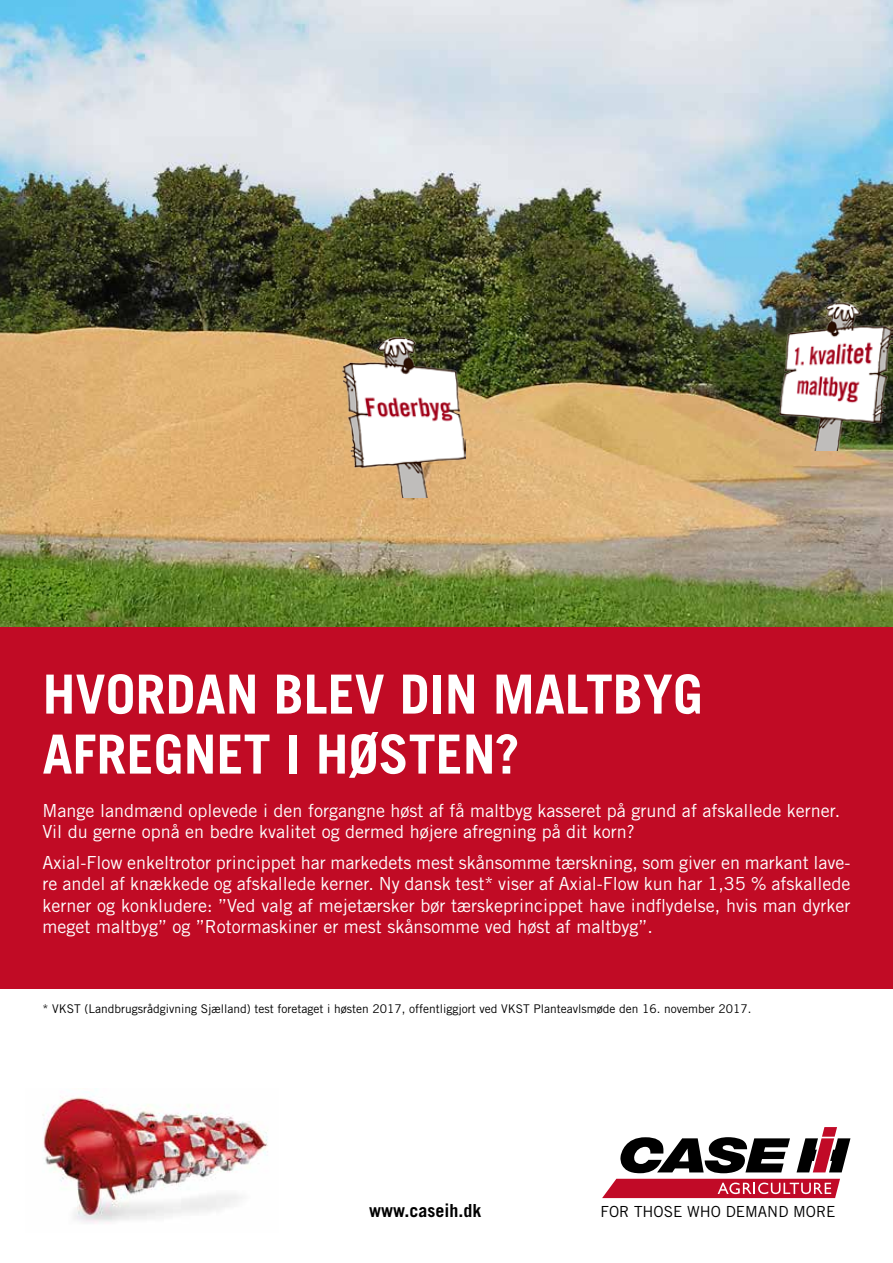
<style>
.page{position:relative;width:893px;height:1263px;background:#fff}
.page>*{position:absolute;margin:0;border:0;box-sizing:border-box;transform-origin:0 0}
.t1{font:700 54px/60px "Trade Gothic";color:#fff}
.t2{font:18px/21.6px "Trade Gothic";color:#fff}
.t3{font:700 18px "Trade Gothic";color:#000}
.t4{font:15.3px "Trade Gothic";color:#000}
.t5{font:12px "Trade Gothic";color:#000}
</style>
<div class="page">
<img style="left:0;top:0;width:893px;height:627px">
<img style="left:779px;top:294px;width:114px;height:157px">
<img style="left:342px;top:328px;width:123px;height:169px">
<svg style="left:620px;top:1137px;width:170px;height:36px"></svg>
<svg style="left:796px;top:1127px;width:54px;height:45px"></svg>
<svg style="left:602px;top:1179px;width:238px;height:19px;background:#c92a43"></svg>
<div style="left:0;top:627px;width:893px;height:362px;background:#c10b25"></div>
<img style="left:42px;top:1092px;width:226px;height:132px">
<h1 class="t1" style="left:43px;top:663px;width:662px">HVORDAN BLEV DIN MALTBYG<br>AFREGNET I HØSTEN?</h1>
<p class="t2" style="left:43px;top:799px;width:799px">Mange landmænd oplevede i den forgangne høst af få maltbyg kasseret på grund af afskallede kerner.<br>Vil du gerne opnå en bedre kvalitet og dermed højere afregning på dit korn?</p>
<p class="t2" style="left:43px;top:851px;width:809px;text-align:justify">Axial-Flow enkeltrotor princippet har markedets mest skånsomme tærskning, som giver en markant lave&shy;re andel af knækkede og afskallede kerner. Ny dansk test* viser af Axial-Flow kun har 1,35 % afskallede kerner og konkludere: ”Ved valg af mejetærsker bør tærskeprincippet have indflydelse, hvis man dyrker meget maltbyg” og ”Rotormaskiner er mest skånsomme ved høst af maltbyg”.</p>
<p class="t5" style="left:43px;top:1001px;width:710px">* VKST (Landbrugsrådgivning Sjælland) test foretaget i høsten 2017, offentliggjort ved VKST Planteavlsmøde den 16. november 2017.</p>
<p class="t3" style="left:369px;top:1200px;width:114px">www.caseih.dk</p>
<p class="t4" style="left:601px;top:1202px;width:237px">FOR THOSE WHO DEMAND MORE</p>
</div>
